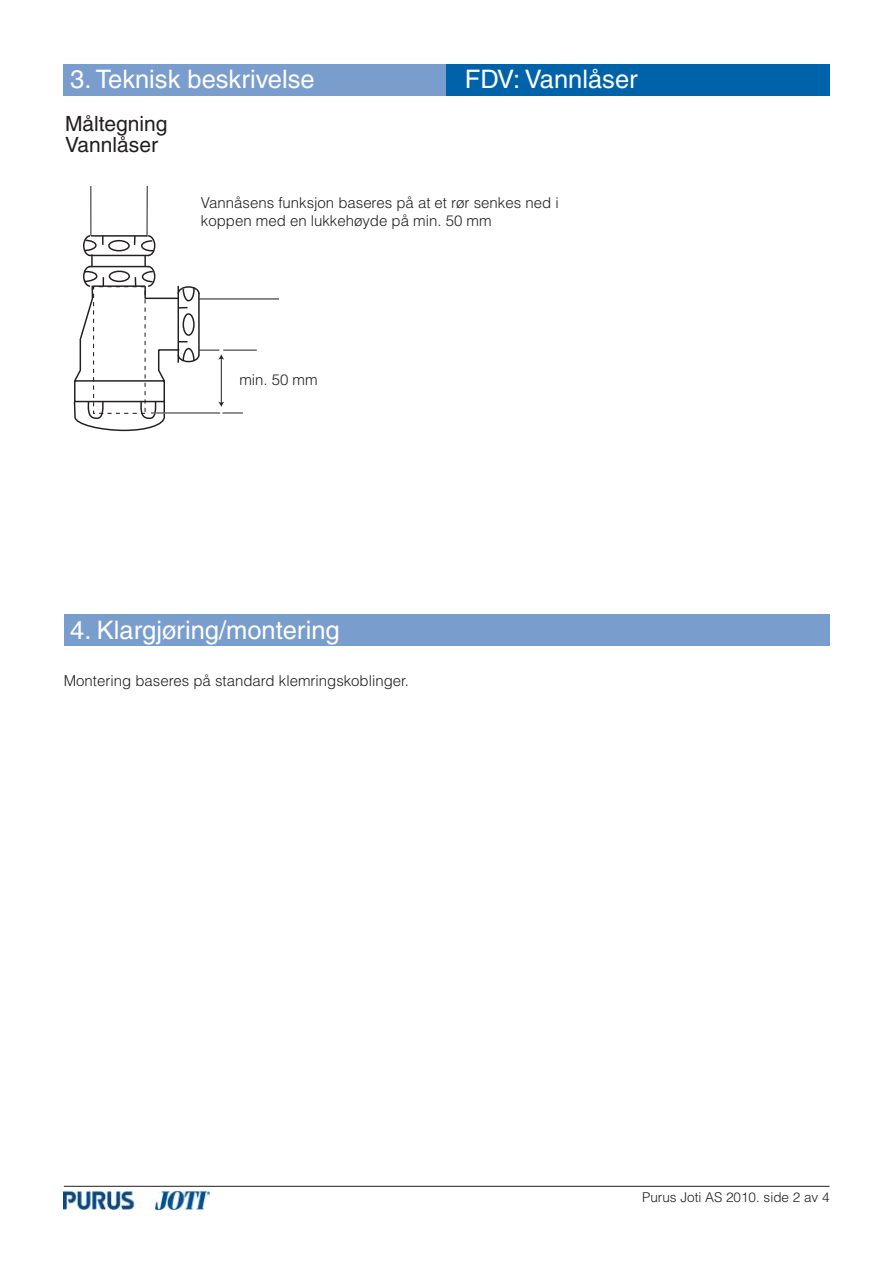
<style>
.page{position:relative;width:893px;height:1263px;background:#fff}
.page>*{position:absolute;margin:0;border:0;box-sizing:border-box;transform-origin:0 0}
.t1{font:25.5px "Helvetica";color:#fff}
.t2{font:21px/21px "Helvetica";color:#231f20}
.t3{font:300 15px/18px "Helvetica";color:#231f20}
.t4{font:300 13.5px "Helvetica";color:#231f20}
</style>
<div class="page">
<hr style="left:64px;top:1186px;width:765px;height:1px;background:#231f20">
<img style="left:64px;top:1191px;width:146px;height:18px">
<div style="left:64px;top:64px;width:383px;height:32px;background:#799dcd"></div>
<div style="left:447px;top:64px;width:382px;height:32px;background:#0063a9"></div>
<hr style="left:90px;top:186px;width:1px;height:50px;background:#231f20">
<hr style="left:199px;top:298px;width:80px;height:1px;background:#231f20">
<hr style="left:199px;top:350px;width:58px;height:1px;background:#231f20">
<hr style="left:147px;top:186px;width:1px;height:51px;background:#231f20">
<svg style="left:73px;top:234px;width:127px;height:198px"></svg>
<div style="left:93px;top:286px;width:53px;height:128px;border:1px dashed #231f20"></div>
<hr style="left:151px;top:413px;width:92px;height:1px;background:#231f20">
<hr style="left:221px;top:358px;width:1px;height:45px;background:#231f20">
<svg style="left:211px;top:398px;width:20px;height:16px"></svg>
<svg style="left:211px;top:349px;width:20px;height:14px"></svg>
<div style="left:64px;top:615px;width:765px;height:31px;background:#799dcd"></div>
<h1 class="t1" style="left:70px;top:69px;width:246px">3. Teknisk beskrivelse</h1>
<h1 class="t1" style="left:465px;top:69px;width:174px">FDV: Vannlåser</h1>
<h2 class="t2" style="left:65px;top:115px;width:104px">Måltegning<br>Vannlåser</h2>
<p class="t3" style="left:201px;top:195px;width:359px">Vannåsens funksjon baseres på at et rør senkes ned i koppen med en lukkehøyde på min. 50 mm</p>
<p class="t3" style="left:239px;top:372px;width:80px">min. 50 mm</p>
<h1 class="t1" style="left:70px;top:620px;width:271px">4. Klargjøring/montering</h1>
<p class="t3" style="left:64px;top:673px;width:347px">Montering baseres på standard klemringskoblinger.</p>
<p class="t4" style="left:642px;top:1193px;width:189px">Purus Joti AS 2010. side 2 av 4</p>
</div>
